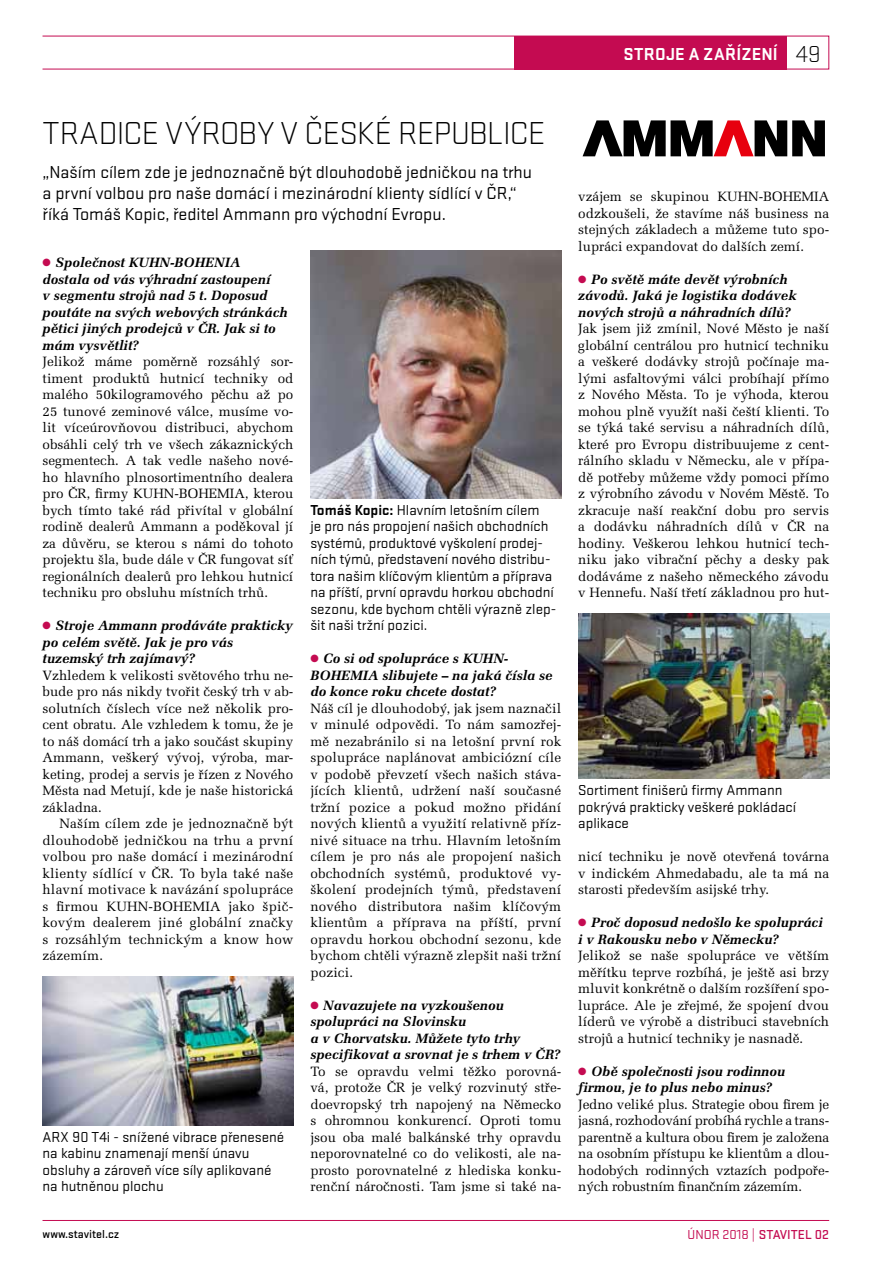
<style>
.page{position:relative;width:893px;height:1263px;background:#fff}
.page>*{position:absolute;margin:0;border:0;box-sizing:border-box;transform-origin:0 0}
.t1{font:300 33px "Stratum 2";letter-spacing:-.025em;color:#000}
.t2{font:18px/21px "Stratum 2";color:#000}
.t3{font:700 18px "Stratum 2";letter-spacing:.01em;color:#fff}
.t4{font:15px/16.5px "Stratum 2";color:#000}
.t5{font:13.5px/16.5px "Melior CE";color:#000;text-align:justify}
.t6{font:italic 700 13.5px/16.5px "Melior CE";color:#000}
.t7{font:500 13.5px "Stratum 2";color:#c40b51}
.t8{font:500 12px "Stratum 2";color:#000}
.s1{font-weight:300;font-size:24px;color:#000}
.s2{color:#c40b51}
.s3{font-weight:700}
.s4{font-weight:400}
</style>
<div class="page">
<div style="left:514px;top:36px;width:272px;height:33px;background:#c40b51"></div>
<hr style="left:43px;top:1220px;width:786px;height:1px;background:#c40b51">
<img style="left:310px;top:251px;width:251px;height:247px">
<img style="left:43px;top:977px;width:250px;height:148px">
<img style="left:578px;top:614px;width:251px;height:165px">
<svg style="left:583px;top:120px;width:242px;height:36px"></svg>
<h2 class="t3" style="left:623px;top:41px;width:199px">STROJE A ZAŘÍZENÍ <span class="s1">49</span></h2>
<h1 class="t1" style="left:43px;top:113px;width:196px">tRADICE VÝROBY</h1>
<h1 class="t1" style="left:280px;top:113px;width:262px">V čESKÉ REPUBLICE</h1>
<h2 class="t2" style="left:43px;top:160px;width:491px">„Naším cílem zde je jednoznačně být dlouhodobě jedničkou na trhu a první volbou pro naše domácí i mezinárodní klienty sídlící v ČR,“ říká Tomáš Kopic, ředitel Ammann pro východní Evropu.</h2>
<p class="t6" style="left:43px;top:254px;width:247px"><span class="s2">●</span> Společnost KUHN-BOHENIA dostala od vás výhradní zastoupení<br>v segmentu strojů nad 5 t. Doposud poutáte na svých webových stránkách pětici jiných prodejců v ČR. Jak si to mám vysvětlit?</p>
<p class="t5" style="left:43px;top:353px;width:252px">Jelikož máme poměrně rozsáhlý sor&shy;timent produktů hutnicí techniky od malého 50kilogramového pěchu až po 25 tunové zeminové válce, musíme vo&shy;lit víceúrovňovou distribuci, abychom obsáhli celý trh ve všech zákaznických segmentech. A tak vedle našeho nové&shy;ho hlavního plnosortimentního dealera pro ČR, firmy KUHN-BOHEMIA, kterou bych tímto také rád přivítal v globální rodině dealerů Ammann a poděkoval jí za důvěru, se kterou s námi do tohoto projektu šla, bude dále v ČR fungovat síť regionálních dealerů pro lehkou hutnicí techniku pro obsluhu místních trhů.</p>
<p class="t6" style="left:43px;top:617px;width:252px"><span class="s2">●</span> Stroje Ammann prodáváte prakticky po celém světě. Jak je pro vás tuzemský trh zajímavý?</p>
<p class="t5" style="left:43px;top:667px;width:252px">Vzhledem k velikosti světového trhu ne&shy;bude pro nás nikdy tvořit český trh v ab&shy;solutních číslech více než několik pro&shy;cent obratu. Ale vzhledem k tomu, že je to náš domácí trh a jako součást skupiny Ammann, veškerý vývoj, výroba, mar&shy;keting, prodej a servis je řízen z Nového Města nad Metují, kde je naše historická základna.</p>
<p class="t5" style="left:43px;top:815px;width:252px;text-indent:17px">Naším cílem zde je jednoznačně být dlouhodobě jedničkou na trhu a první volbou pro naše domácí i mezinárodní klienty sídlící v ČR. To byla také naše hlavní motivace k navázání spolupráce s firmou KUHN-BOHEMIA jako špič&shy;kovým dealerem jiné globální značky s rozsáhlým technickým a know how zázemím.</p>
<p class="t4" style="left:310px;top:501px;width:247px"><span class="s3">TOMÁŠ KOPIC:</span> Hlavním letošním cílem<br>je pro nás propojení našich obchodních systémů, produktové vyškolení prodej&shy;ních týmů, představení nového distribu&shy;tora našim klíčovým klientům a příprava na příští, první opravdu horkou obchodní sezonu, kde bychom chtěli výrazně zlep&shy;šit naši tržní pozici.</p>
<p class="t6" style="left:310px;top:650px;width:244px"><span class="s2">●</span> Co si od spolupráce s KUHN-<br>BOHEMIA slibujete – na jaká čísla se do konce roku chcete dostat?</p>
<p class="t5" style="left:310px;top:700px;width:252px">Náš cíl je dlouhodobý, jak jsem naznačil v minulé odpovědi. To nám samozřej&shy;mě nezabránilo si na letošní první rok spolupráce naplánovat ambiciózní cíle v podobě převzetí všech našich stáva&shy;jících klientů, udržení naší současné tržní pozice a pokud možno přidání nových klientů a využití relativně příz&shy;nivé situace na trhu. Hlavním letošním cílem je pro nás ale propojení našich obchodních systémů, produktové vy&shy;školení prodejních týmů, představení nového distributora našim klíčovým klientům a příprava na příští, první opravdu horkou obchodní sezonu, kde bychom chtěli výrazně zlepšit naši tržní pozici.</p>
<p class="t6" style="left:310px;top:997px;width:251px"><span class="s2">●</span> Navazujete na vyzkoušenou spolupráci na Slovinsku<br>a v Chorvatsku. Můžete tyto trhy specifikovat a srovnat je s trhem v ČR?</p>
<p class="t5" style="left:310px;top:1063px;width:252px">To se opravdu velmi těžko porovná&shy;vá, protože ČR je velký rozvinutý stře&shy;doevropský trh napojený na Německo s ohromnou konkurencí. Oproti tomu jsou oba malé balkánské trhy opravdu neporovnatelné co do velikosti, ale na&shy;prosto porovnatelné z hlediska konku&shy;renční náročnosti. Tam jsme si také na-</p>
<p class="t4" style="left:43px;top:1128px;width:243px">ARX 90 T4i - snížené vibrace přenesené na kabinu znamenají menší únavu obsluhy a zároveň více síly aplikované na hutněnou plochu</p>
<p class="t5" style="left:578px;top:188px;width:252px">vzájem se skupinou KUHN-BOHEMIA odzkoušeli, že stavíme náš business na stejných základech a můžeme tuto spo&shy;lupráci expandovat do dalších zemí.</p>
<p class="t6" style="left:578px;top:271px;width:220px"><span class="s2">●</span> Po světě máte devět výrobních závodů. Jaká je logistika dodávek nových strojů a náhradních dílů?</p>
<p class="t5" style="left:578px;top:320px;width:252px">Jak jsem již zmínil, Nové Město je naší globální centrálou pro hutnicí techniku a veškeré dodávky strojů počínaje ma&shy;lými asfaltovými válci probíhají přímo z Nového Města. To je výhoda, kterou mohou plně využít naši čeští klienti. To se týká také servisu a náhradních dílů, které pro Evropu distribuujeme z cent&shy;rálního skladu v Německu, ale v přípa&shy;dě potřeby můžeme vždy pomoci přímo z výrobního závodu v Novém Městě. To zkracuje naší reakční dobu pro servis a dodávku náhradních dílů v ČR na hodiny. Veškerou lehkou hutnicí tech&shy;niku jako vibrační pěchy a desky pak dodáváme z našeho německého závodu v Hennefu. Naší třetí základnou pro hut-</p>
<p class="t4" style="left:578px;top:781px;width:219px">Sortiment finišerů firmy Ammann pokrývá prakticky veškeré pokládací aplikace</p>
<p class="t5" style="left:578px;top:848px;width:252px">nicí techniku je nově otevřená továrna v indickém Ahmedabadu, ale ta má na starosti především asijské trhy.</p>
<p class="t6" style="left:578px;top:914px;width:246px"><span class="s2">●</span> Proč doposud nedošlo ke spolupráci i v Rakousku nebo v Německu?</p>
<p class="t5" style="left:578px;top:947px;width:252px">Jelikož se naše spolupráce ve větším měřítku teprve rozbíhá, je ještě asi brzy mluvit konkrétně o dalším rozšíření spo&shy;lupráce. Ale je zřejmé, že spojení dvou líderů ve výrobě a distribuci stavebních strojů a hutnicí techniky je nasnadě.</p>
<p class="t6" style="left:578px;top:1063px;width:208px"><span class="s2">●</span> Obě společnosti jsou rodinnou firmou, je to plus nebo minus?</p>
<p class="t5" style="left:578px;top:1096px;width:252px">Jedno veliké plus. Strategie obou firem je jasná, rozhodování probíhá rychle a trans&shy;parentně a kultura obou firem je založena na osobním přístupu ke klientům a dlou&shy;hodobých rodinných vztazích podpoře&shy;ných robustním finančním zázemím.</p>
<p class="t8" style="left:43px;top:1225px;width:78px">www.stavitel.cz</p>
<p class="t7" style="left:688px;top:1226px;width:143px"><span class="s4">ÚNOR 2018 |</span> STAVITEL 02</p>
</div>
